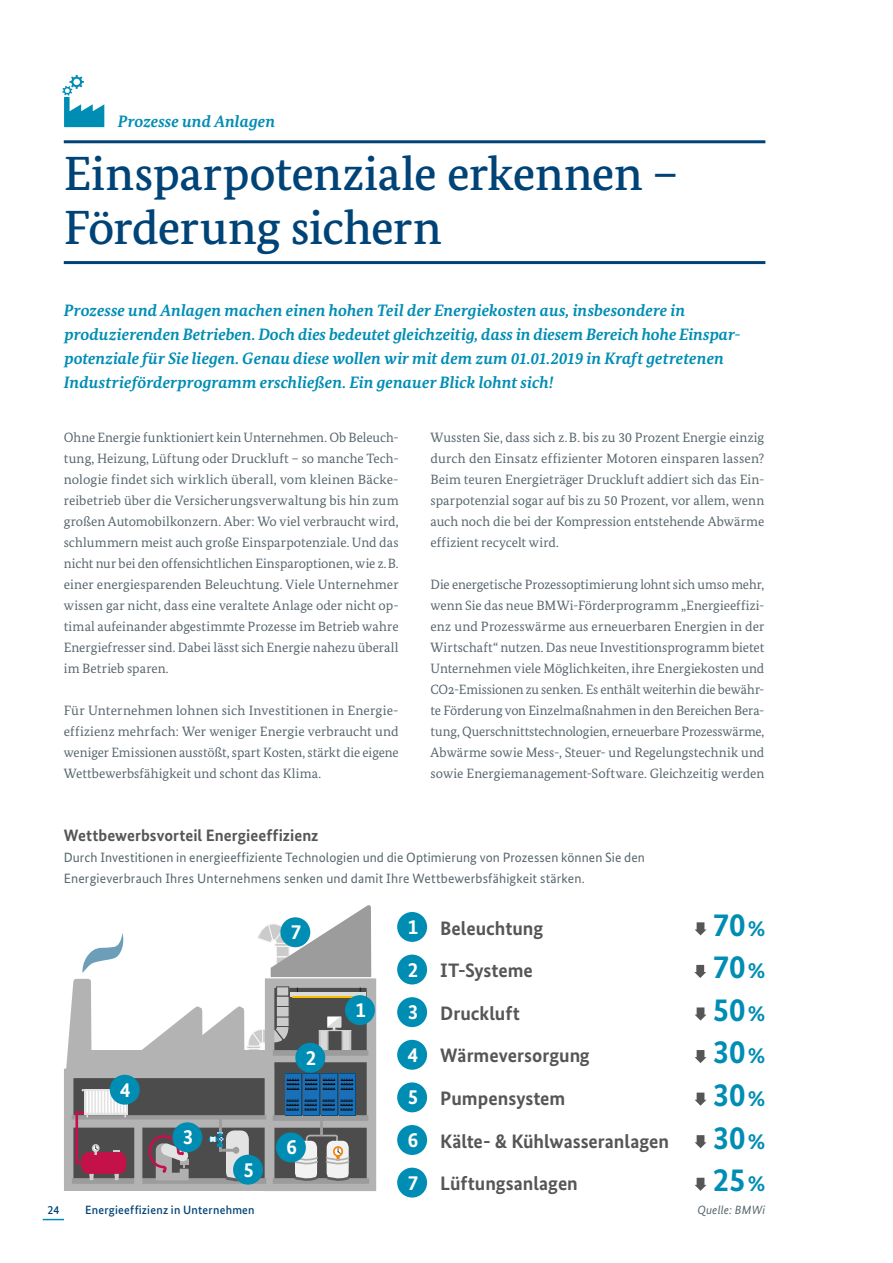
<style>
.page{position:relative;width:893px;height:1263px;background:#fff}
.page>*{position:absolute;margin:0;border:0;box-sizing:border-box;transform-origin:0 0}
.t1{font:500 48px/54px "Bundes Serif";letter-spacing:-.01em;color:#004377}
.t2{font:700 33px/42.6px "Bundes Sans";color:#008db4;text-align:justify}
.t3{font:700 21px "Bundes Sans";color:#fff}
.t4{font:700 19.5px/42.6px "Bundes Sans";color:#565656}
.t5{font:italic 700 16.5px/24px "Bundes Serif";color:#008db4}
.t6{font:700 16.5px "Bundes Sans";letter-spacing:.005em;color:#565656}
.t7{font:13.5px/21px "Bundes Serif";color:#57666d;text-align:justify}
.t8{font:13.5px/21px "Bundes Sans";letter-spacing:.01em;color:#57666d}
.t9{font:500 12px "Bundes Sans";letter-spacing:.02em;color:#004377}
.t10{font:italic 12px "Bundes Sans";letter-spacing:.015em;color:#57666d}
.s1{font-size:22.5px}
.s2{font-size:21px;color:#fff}
</style>
<div class="page">
<div style="left:265px;top:978px;width:111px;height:213px;border:9px solid #b3b3b3"></div>
<div style="left:64px;top:1068px;width:210px;height:123px;border:9px solid #b3b3b3"></div>
<div style="left:72px;top:1178px;width:194px;height:6px;background:#9d9c9c"></div>
<div style="left:134px;top:1124px;width:8px;height:65px;background:#b3b3b3"></div>
<div style="left:273px;top:1178px;width:96px;height:6px;background:#9d9c9c"></div>
<svg style="left:66px;top:905px;width:305px;height:277px"></svg>
<div style="left:276px;top:1132px;width:30px;height:30px;background:#008db4;border-radius:50%"></div>
<div style="left:233px;top:1155px;width:30px;height:29px;background:#008db4;border-radius:50%"></div>
<div style="left:110px;top:1075px;width:30px;height:30px;background:#008db4;border-radius:50%"></div>
<div style="left:172px;top:1122px;width:30px;height:30px;background:#008db4;border-radius:50%"></div>
<div style="left:295px;top:1043px;width:30px;height:30px;background:#008db4;border-radius:50%"></div>
<div style="left:345px;top:995px;width:30px;height:30px;background:#008db4;border-radius:50%"></div>
<div style="left:280px;top:917px;width:30px;height:30px;background:#008db4;border-radius:50%"></div>
<svg style="left:695px;top:922px;width:11px;height:13px"></svg>
<svg style="left:695px;top:1007px;width:11px;height:13px"></svg>
<svg style="left:695px;top:1050px;width:11px;height:13px"></svg>
<svg style="left:695px;top:1092px;width:11px;height:14px"></svg>
<svg style="left:695px;top:1135px;width:11px;height:13px"></svg>
<svg style="left:695px;top:1178px;width:11px;height:13px"></svg>
<svg style="left:694px;top:965px;width:12px;height:13px"></svg>
<div style="left:397px;top:954px;width:30px;height:30px;background:#008db4;border-radius:50%"></div>
<div style="left:397px;top:912px;width:30px;height:30px;background:#008db4;border-radius:50%"></div>
<div style="left:397px;top:997px;width:30px;height:30px;background:#008db4;border-radius:50%"></div>
<div style="left:397px;top:1040px;width:30px;height:30px;background:#008db4;border-radius:50%"></div>
<div style="left:397px;top:1082px;width:30px;height:30px;background:#008db4;border-radius:50%"></div>
<div style="left:397px;top:1125px;width:30px;height:30px;background:#008db4;border-radius:50%"></div>
<div style="left:397px;top:1168px;width:30px;height:29px;background:#008db4;border-radius:50%"></div>
<hr style="left:64px;top:140px;width:701px;height:3px;background:#004377">
<hr style="left:64px;top:261px;width:701px;height:3px;background:#004377">
<svg style="left:62px;top:75px;width:42px;height:52px"></svg>
<svg style="left:43px;top:1219px;width:21px;height:1px"></svg>
<p class="t5" style="left:118px;top:109px;width:159px">Prozesse und Anlagen</p>
<h2 class="t1" style="left:64px;top:146px;width:616px">Einsparpotenziale erkennen –<br>Förderung sichern</h2>
<p class="t5" style="left:64px;top:298px;width:678px">Prozesse und Anlagen machen einen hohen Teil der Energiekosten aus, insbesondere in produzierenden Betrieben. Doch dies bedeutet gleichzeitig, dass in diesem Bereich hohe Einspar&shy;potenziale für Sie liegen. Genau diese wollen wir mit dem zum 01.01.2019 in Kraft getretenen Industrieförderprogramm erschließen. Ein genauer Blick lohnt sich!</p>
<p class="t7" style="left:64px;top:427px;width:336px">Ohne Energie funktioniert kein Unternehmen. Ob Beleuch&shy;tung, Heizung, Lüftung oder Druckluft – so manche Tech&shy;nologie findet sich wirklich überall, vom kleinen Bäcke&shy;reibetrieb über die Versicherungsverwaltung bis hin zum großen Automobilkonzern. Aber: Wo viel verbraucht wird, schlummern meist auch große Einsparpotenziale. Und das nicht nur bei den offensichtlichen Einsparoptionen, wie z.B. einer energiesparenden Beleuchtung. Viele Unternehmer wissen gar nicht, dass eine veraltete Anlage oder nicht op&shy;timal aufeinander abgestimmte Prozesse im Betrieb wahre Energiefresser sind. Dabei lässt sich Energie nahezu überall im Betrieb sparen.</p>
<p class="t7" style="left:64px;top:700px;width:336px">Für Unternehmen lohnen sich Investitionen in Energie&shy;effizienz mehrfach: Wer weniger Energie verbraucht und weniger Emissionen ausstößt, spart Kosten, stärkt die eigene Wettbewerbsfähigkeit und schont das Klima.</p>
<p class="t7" style="left:431px;top:427px;width:335px">Wussten Sie, dass sich z.B. bis zu 30 Prozent Energie einzig durch den Einsatz effizienter Motoren einsparen lassen?<br>Beim teuren Energieträger Druckluft addiert sich das Ein&shy;sparpotenzial sogar auf bis zu 50 Prozent, vor allem, wenn auch noch die bei der Kompression entstehende Abwärme effizient recycelt wird.</p>
<p class="t7" style="left:431px;top:574px;width:335px">Die energetische Prozessoptimierung lohnt sich umso mehr, wenn Sie das neue BMWi-Förderprogramm „Energieeffizi&shy;enz und Prozesswärme aus erneuerbaren Energien in der Wirtschaft“ nutzen. Das neue Investitionsprogramm bietet Unternehmen viele Möglichkeiten, ihre Energiekosten und CO2-Emissionen zu senken. Es enthält weiterhin die bewähr&shy;te Förderung von Einzelmaßnahmen in den Bereichen Bera&shy;tung, Querschnittstechnologien, erneuerbare Prozesswärme, Abwärme sowie Mess-, Steuer- und Regelungstechnik und sowie Energiemanagement-Software. Gleichzeitig werden</p>
<p class="t6" style="left:64px;top:825px;width:256px">Wettbewerbsvorteil Energieeffizienz</p>
<p class="t8" style="left:64px;top:847px;width:583px">Durch Investitionen in energieeffiziente Technologien und die Optimierung von Prozessen können Sie den<br>Energieverbrauch Ihres Unternehmens senken und damit Ihre Wettbewerbsfähigkeit stärken.</p>
<p class="t3" style="left:120px;top:1077px;width:12px">4</p>
<p class="t3" style="left:183px;top:1124px;width:12px">3</p>
<p class="t3" style="left:244px;top:1157px;width:12px">5</p>
<p class="t9" style="left:47px;top:1202px;width:13px">24</p>
<p class="t9" style="left:85px;top:1202px;width:171px">Energieeffizienz in Unternehmen</p>
<p class="t3" style="left:291px;top:919px;width:12px">7</p>
<p class="t2" style="left:713px;top:903px;width:54px">70<span class="s1">% </span>70<span class="s1">% </span>50<span class="s1">% </span>30<span class="s1">% </span>30<span class="s1">% </span>30<span class="s1">% </span>25<span class="s1">%</span></p>
<p class="t4" style="left:408px;top:906px;width:137px"><span class="s2">1</span> Beleuchtung</p>
<p class="t4" style="left:408px;top:949px;width:127px"><span class="s2">2</span> IT-Systeme</p>
<p class="t3" style="left:355px;top:997px;width:12px">1</p>
<p class="t4" style="left:408px;top:991px;width:263px"><span class="s2">3</span> Druckluft<br><span class="s2">4</span> Wärmeversorgung<br><span class="s2">5</span> Pumpensystem<br><span class="s2">6</span> Kälte- &amp; Kühlwasseranlagen<br><span class="s2">7</span> Lüftungsanlagen</p>
<p class="t3" style="left:306px;top:1045px;width:12px">2</p>
<p class="t3" style="left:286px;top:1134px;width:12px">6</p>
<p class="t10" style="left:697px;top:1202px;width:69px">Quelle: BMWi</p>
</div>
